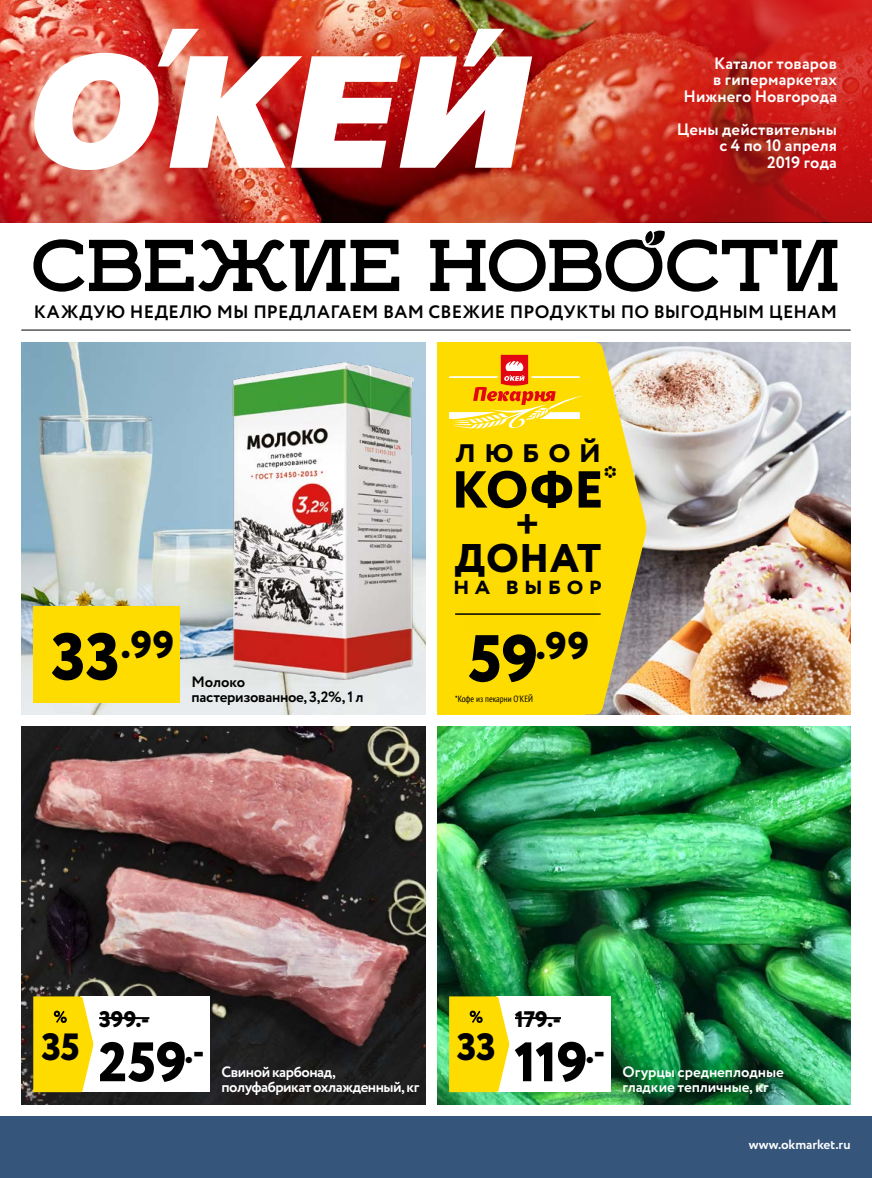
<style>
.page{position:relative;width:872px;height:1178px;background:#fff}
.page>*{position:absolute;margin:0;border:0;box-sizing:border-box;transform-origin:0 0}
.t1{font:69px "Ikra Slab";letter-spacing:.005em;color:#000}
.t2{font:800 55.5px "Circe";letter-spacing:-.005em;color:#000}
.t3{font:800 51.9px "Circe";color:#000}
.t4{font:700 42.15px "Circe";color:#000}
.t5{font:800 39.9px "Circe";letter-spacing:.01em;color:#000}
.t6{font:800 38.55px "Circe";color:#000}
.t7{font:800 37.95px "Circe";color:#000}
.t8{font:700 33.75px "Circe";color:#000}
.t9{font:800 32.4px "Circe";color:#000}
.t10{font:800 25.5px "Circe";color:#000}
.t11{font:700 25.35px "Circe";letter-spacing:.205em;color:#000}
.t12{font:800 22.5px "Circe";color:#000}
.t13{font:700 18px "Circe";letter-spacing:.015em;color:#000}
.t14{font:700 16.5px/16.5px "Circe";letter-spacing:.01em;color:#fff;text-align:right}
.t15{font:700 15px/15px "Circe";letter-spacing:-.035em;color:#fff}
.t16{font:700 15px "Circe";letter-spacing:-.01em;color:#fff}
.t17{font:700 15px/15px "Circe";letter-spacing:-.02em;color:#000}
.t18{font:700 13.5px "Circe";letter-spacing:-.005em;color:#fff}
.t19{font:condensed 9px "PT Sans";color:#000}
.s1{font-size:66px}
</style>
<div class="page">
<img style="left:21px;top:726px;width:404px;height:378px">
<img style="left:437px;top:726px;width:413px;height:378px">
<img style="left:21px;top:342px;width:404px;height:372px">
<img style="left:220px;top:362px;width:193px;height:317px">
<img style="left:646px;top:342px;width:204px;height:372px">
<svg style="left:438px;top:342px;width:208px;height:372px;background:#f7d81c"></svg>
<div style="left:496px;top:996px;width:114px;height:96px;background:#fff"></div>
<hr style="left:515px;top:1017px;width:46px;height:2px;background:#000">
<svg style="left:449px;top:996px;width:60px;height:96px;background:#fadb16"></svg>
<div style="left:80px;top:996px;width:129px;height:96px;background:#fff"></div>
<hr style="left:99px;top:1017px;width:50px;height:2px;background:#000">
<svg style="left:33px;top:996px;width:60px;height:96px;background:#f9da16"></svg>
<div style="left:413px;top:545px;width:230px;height:138px;background:#455ba6;opacity:.3"></div>
<hr style="left:455px;top:613px;width:145px;height:2px;background:#000">
<div style="left:33px;top:606px;width:147px;height:96px;background:#ffdc00"></div>
<div style="left:0;top:1116px;width:872px;height:62px;background:#35557b"></div>
<img style="left:0;top:0;width:546px;height:222px">
<svg style="left:546px;top:0;width:326px;height:222px;background:#c72b21"></svg>
<img style="left:28px;top:29px;width:504px;height:142px">
<hr style="left:21px;top:330px;width:829px;height:1px;background:#000">
<svg style="left:639px;top:188px;width:30px;height:58px"></svg>
<svg style="left:449px;top:355px;width:134px;height:77px;background:#fbc623"></svg>
<p class="t14" style="left:683px;top:56px;width:155px">Каталог товаров<br>в гипермаркетах<br>Нижнего Новгорода</p>
<p class="t14" style="left:676px;top:122px;width:162px">Цены действительны с 4 по 10 апреля<br>2019 года</p>
<h1 class="t1" style="left:31px;top:222px;width:809px">СВЕЖИЕ НОВОСТИ</h1>
<p class="t13" style="left:34px;top:300px;width:805px">КАЖДУЮ НЕДЕЛЮ МЫ ПРЕДЛАГАЕМ ВАМ СВЕЖИЕ ПРОДУКТЫ ПО ВЫГОДНЫМ ЦЕНАМ</p>
<h3 class="t8" style="left:455px;top:428px;width:147px">любой</h3>
<h3 class="t3" style="left:451px;top:455px;width:154px">КОФЕ</h3>
<h3 class="t10" style="left:604px;top:457px;width:15px">*</h3>
<h3 class="t4" style="left:515px;top:496px;width:27px">+</h3>
<h3 class="t6" style="left:51px;top:618px;width:125px"><span class="s1">33</span>.99</h3>
<p class="t17" style="left:192px;top:675px;width:173px">Молоко пастеризованное, 3,2%, 1 л</p>
<h3 class="t5" style="left:455px;top:531px;width:148px">ДОНАТ</h3>
<h3 class="t11" style="left:453px;top:568px;width:150px">на выбор</h3>
<h3 class="t6" style="left:468px;top:620px;width:123px"><span class="s1">59</span>.99</h3>
<p class="t19" style="left:455px;top:693px;width:79px">*Кофе из пекарни О'КЕЙ</p>
<h3 class="t7" style="left:41px;top:1021px;width:40px">35</h3>
<h3 class="t12" style="left:99px;top:1004px;width:52px">399.-</h3>
<h2 class="t2" style="left:98px;top:1024px;width:90px">259</h2>
<h3 class="t9" style="left:184px;top:1030px;width:21px">.-</h3>
<p class="t15" style="left:221px;top:1065px;width:199px">Свиной карбонад, полуфабрикат охлажденный, кг</p>
<h3 class="t7" style="left:457px;top:1021px;width:41px">33</h3>
<h3 class="t12" style="left:515px;top:1004px;width:47px">179.-</h3>
<h2 class="t2" style="left:514px;top:1024px;width:93px">119<sup>.-</sup></h2>
<p class="t16" style="left:622px;top:1062px;width:163px">Огурцы среднеплодные</p>
<p class="t16" style="left:622px;top:1077px;width:148px">гладкие тепличные, кг</p>
<p class="t18" style="left:748px;top:1135px;width:103px">www.okmarket.ru</p>
</div>
